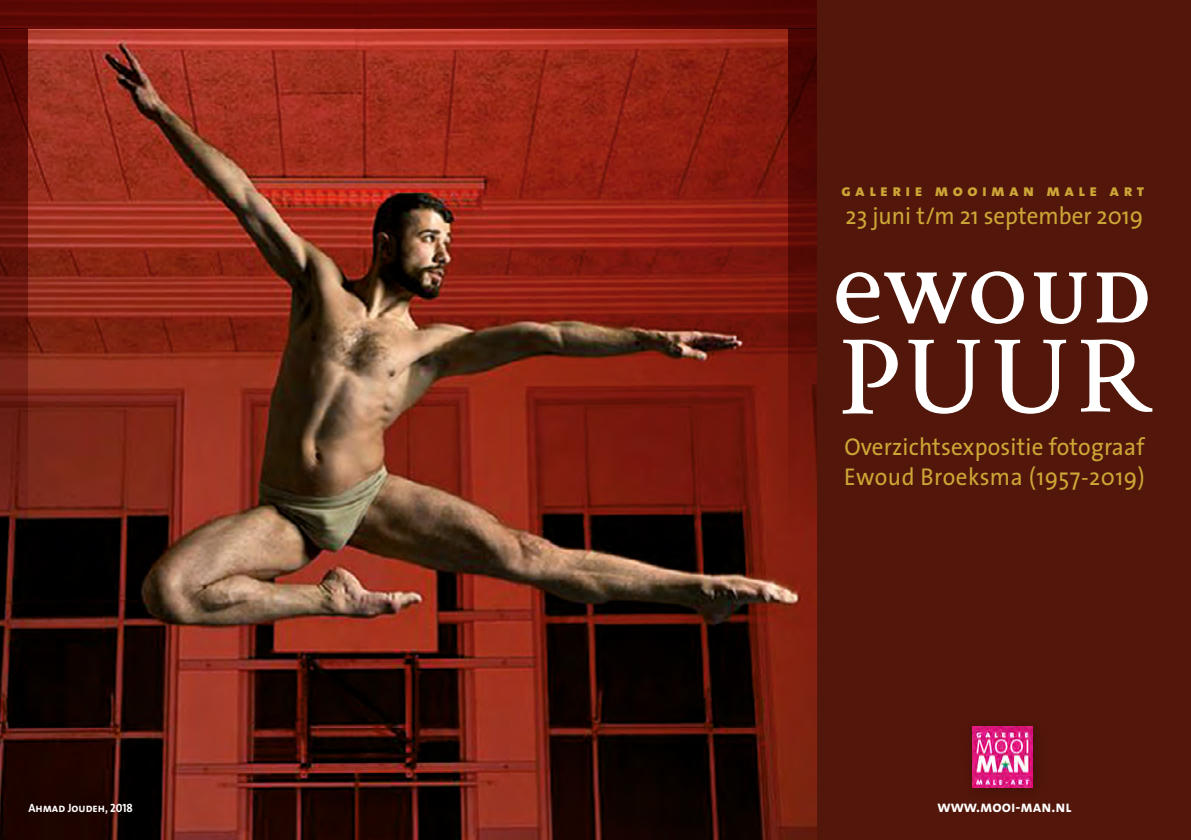
<style>
.page{position:relative;width:1191px;height:840px;background:#fff}
.page>*{position:absolute;margin:0;border:0;box-sizing:border-box;transform-origin:0 0}
.t1{font:24.2px/30.4px "The Sans";letter-spacing:.01em;color:#cca636;scale:.95 1}
.t2{font:16.6px "The Sans Extra Bold Caps";letter-spacing:.265em;color:#cca636}
.t3{font:16px "The Sans Bold Caps";color:#fff;scale:.95 1}
.t4{font:12px "The Sans Bold Caps";color:#fff;scale:.95 1}
</style>
<div class="page">
<div style="left:816px;top:0;width:375px;height:839px;background:#53160a"></div>
<img style="left:0;top:28px;width:816px;height:811px">
<svg style="left:0;top:0;width:816px;height:28px;background:#5c0703"></svg>
<svg style="left:0;top:28px;width:28px;height:530px;background:#5e140c"></svg>
<svg style="left:788px;top:28px;width:28px;height:504px;background:#5e0e06"></svg>
<div style="left:962px;top:716px;width:83px;height:83px;background:#000;opacity:.25"></div>
<img style="left:972px;top:726px;width:60px;height:60px">
<svg style="left:836px;top:271px;width:316px;height:142px"></svg>
<p class="t2" style="left:841px;top:177px;width:304px">galerie mooiman male art</p>
<p class="t1" style="left:845px;top:199px;width:315px">23 juni t/m 21 september 2019</p>
<p class="t1" style="left:844px;top:430px;width:318px">Overzichtsexpositie fotograaf<br>Ewoud Broeksma (1957-2019)</p>
<p class="t4" style="left:28px;top:797px;width:111px">Ahmad Joudeh, 2018</p>
<p class="t3" style="left:937px;top:792px;width:143px">www.mooi-man.nl</p>
</div>
